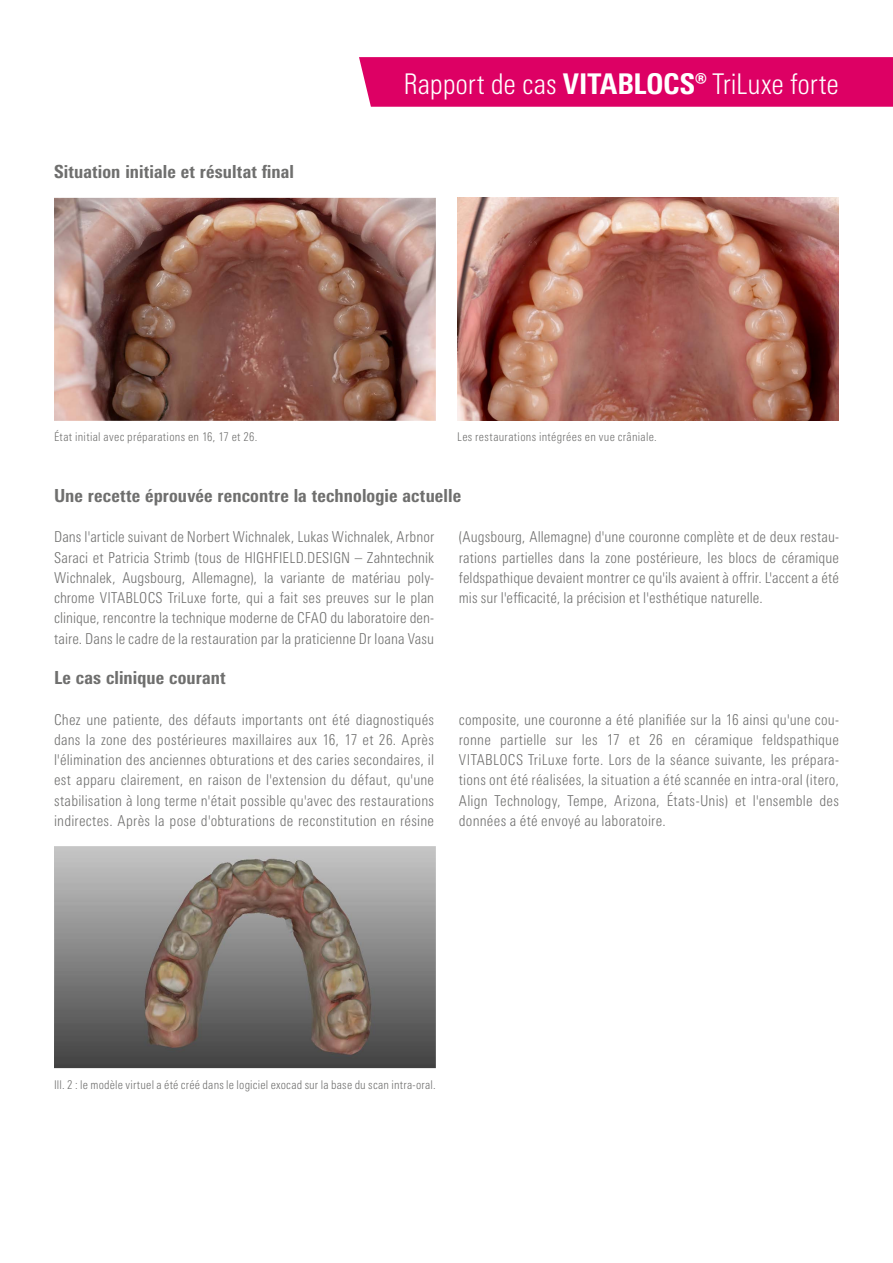
<style>
.page{position:relative;width:893px;height:1263px;background:#fff}
.page>*{position:absolute;margin:0;border:0;box-sizing:border-box;transform-origin:0 0}
.t1{font:300 condensed 28.5px "Univers Next Pro";letter-spacing:-.005em;color:#fff}
.t2{font:800 condensed 18px "Univers Next Pro";letter-spacing:.005em;color:#6f6f6e}
.t3{font:300 condensed 15px/20.2px "Univers Next Pro";letter-spacing:.015em;color:#6f6f6e;text-align:justify}
.t4{font:300 condensed 12px "Univers Next Pro";letter-spacing:.02em;color:#6f6f6e}
.s1{font-weight:800}
</style>
<div class="page">
<img style="left:54px;top:846px;width:382px;height:222px">
<img style="left:457px;top:198px;width:382px;height:223px">
<img style="left:54px;top:198px;width:382px;height:223px">
<div style="left:359px;top:57px;width:534px;height:50px;background:#dd0064"></div>
<p class="t2" style="left:54px;top:161px;width:242px">Situation initiale et résultat final</p>
<h1 class="t1" style="left:403px;top:67px;width:437px">Rapport de cas <span class="s1">VITABLOCS®</span> TriLuxe forte</h1>
<p class="t4" style="left:54px;top:430px;width:205px">État initial avec préparations en 16, 17 et 26.</p>
<p class="t4" style="left:457px;top:430px;width:201px">Les restaurations intégrées en vue crâniale.</p>
<p class="t2" style="left:54px;top:485px;width:409px">Une recette éprouvée rencontre la technologie actuelle</p>
<p class="t3" style="left:54px;top:527px;width:382px">Dans l'article suivant de Norbert Wichnalek, Lukas Wichnalek, Arbnor Saraci et Patricia Strimb (tous de HIGHFIELD.DESIGN – Zahntechnik Wichnalek, Augsbourg, Allemagne), la variante de matériau poly&shy;chrome VITABLOCS TriLuxe forte, qui a fait ses preuves sur le plan clinique, rencontre la technique moderne de CFAO du laboratoire den&shy;taire. Dans le cadre de la restauration par la praticienne Dr Ioana Vasu</p>
<p class="t3" style="left:459px;top:527px;width:382px">(Augsbourg, Allemagne) d'une couronne complète et de deux restau&shy;rations partielles dans la zone postérieure, les blocs de céramique feldspathique devaient montrer ce qu'ils avaient à offrir. L'accent a été mis sur l'efficacité, la précision et l'esthétique naturelle.</p>
<p class="t2" style="left:54px;top:667px;width:173px">Le cas clinique courant</p>
<p class="t3" style="left:54px;top:709px;width:382px">Chez une patiente, des défauts importants ont été diagnostiqués dans la zone des postérieures maxillaires aux 16, 17 et 26. Après l'élimination des anciennes obturations et des caries secondaires, il est apparu clairement, en raison de l'extension du défaut, qu'une stabilisation à long terme n'était possible qu'avec des restaurations indirectes. Après la pose d'obturations de reconstitution en résine</p>
<p class="t3" style="left:459px;top:709px;width:382px">composite, une couronne a été planifiée sur la 16 ainsi qu'une cou&shy;ronne partielle sur les 17 et 26 en céramique feldspathique VITABLOCS TriLuxe forte. Lors de la séance suivante, les prépara&shy;tions ont été réalisées, la situation a été scannée en intra-oral (itero, Align Technology, Tempe, Arizona, États-Unis) et l'ensemble des données a été envoyé au laboratoire.</p>
<p class="t4" style="left:54px;top:1078px;width:383px">Ill. 2 : le modèle virtuel a été créé dans le logiciel exocad sur la base du scan intra-oral.</p>
</div>
